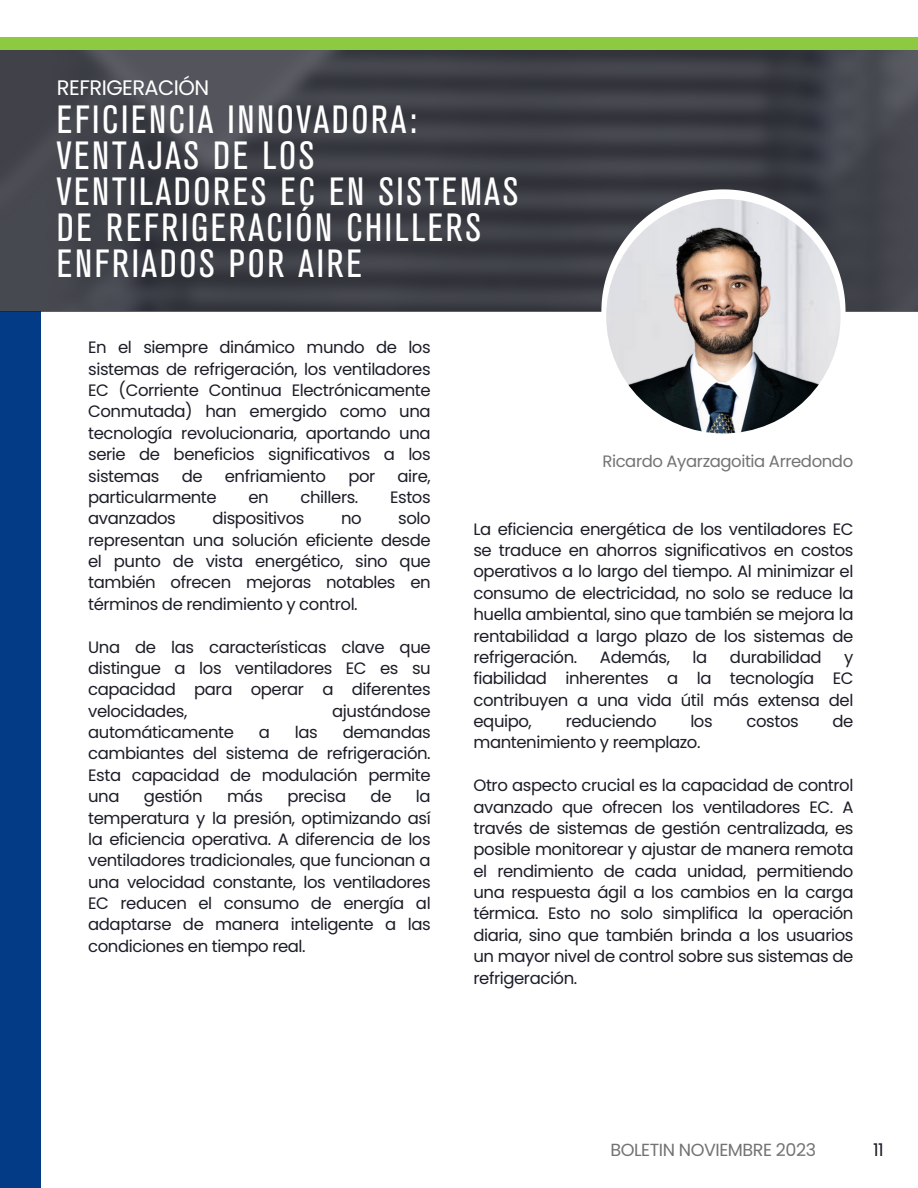
<style>
.page{position:relative;width:918px;height:1188px;background:#fff}
.page>*{position:absolute;margin:0;border:0;box-sizing:border-box;transform-origin:0 0}
.t1{font:condensed 39px/36px "Akzidenz Grotesk BE";letter-spacing:.07em;color:#fff}
.t2{font:21px "Poppins";letter-spacing:-.025em;color:#fff}
.t3{font:17.55px "Poppins";letter-spacing:-.025em;color:#737373}
.t4{font:17.55px "Poppins";color:#1b1d27}
.t5{font:16.5px/21.3px "Poppins";letter-spacing:-.025em;color:#1b1d27;text-align:justify}
.t6{font:16.5px "Poppins";letter-spacing:-.025em;color:#737373}
</style>
<div class="page">
<div style="left:0;top:244px;width:41px;height:944px;background:#043b86"></div>
<svg style="left:0;top:49px;width:918px;height:262px;background:#3f4147"></svg>
<svg style="left:601px;top:189px;width:245px;height:245px"></svg>
<div style="left:0;top:37px;width:918px;height:12px;background:#8dca42"></div>
<img style="left:606px;top:199px;width:235px;height:234px;border-radius:50%">
<p class="t2" style="left:57px;top:73px;width:154px">REFRIGERACIÓN</p>
<p class="t1" style="left:57px;top:105px;width:463px">EFICIENCIA INNOVADORA:<br>VENTAJAS DE LOS<br>VENTILADORES EC EN SISTEMAS<br>DE REFRIGERACIÓN CHILLERS<br>ENFRIADOS POR AIRE</p>
<p class="t5" style="left:88px;top:337px;width:344px">En el siempre dinámico mundo de los sistemas de refrigeración, los ventiladores EC (Corriente Continua Electrónicamente Conmutada) han emergido como una tecnología revolucionaria, aportando una serie de beneficios significativos a los sistemas</p>
<p class="t5" style="left:182px;top:465px;width:22px">de</p>
<p class="t5" style="left:225px;top:465px;width:103px">enfriamiento</p>
<p class="t5" style="left:348px;top:465px;width:29px">por</p>
<p class="t5" style="left:398px;top:465px;width:35px">aire,</p>
<p class="t5" style="left:88px;top:487px;width:130px">particularmente</p>
<p class="t5" style="left:249px;top:487px;width:22px">en</p>
<p class="t5" style="left:301px;top:487px;width:59px">chillers.</p>
<p class="t5" style="left:390px;top:487px;width:42px">Estos</p>
<p class="t5" style="left:88px;top:508px;width:89px">avanzados</p>
<p class="t5" style="left:212px;top:508px;width:94px">dispositivos</p>
<p class="t5" style="left:341px;top:508px;width:22px">no</p>
<p class="t5" style="left:88px;top:508px;width:344px;text-indent:310px">solo representan una solución eficiente desde el punto de vista energético, sino que también ofrecen mejoras notables en términos de rendimiento y control.</p>
<p class="t5" style="left:88px;top:636px;width:344px">Una de las características clave que distingue a los ventiladores EC es su capacidad para operar a diferentes velocidades,</p>
<p class="t5" style="left:332px;top:700px;width:100px">ajustándose</p>
<p class="t5" style="left:88px;top:722px;width:147px">automáticamente</p>
<p class="t5" style="left:259px;top:722px;width:13px">a</p>
<p class="t5" style="left:295px;top:722px;width:24px">las</p>
<p class="t5" style="left:88px;top:722px;width:344px;text-indent:255px">demandas cambiantes del sistema de refrigeración.<br>Esta capacidad de modulación permite una</p>
<p class="t5" style="left:144px;top:786px;width:60px">gestión</p>
<p class="t5" style="left:227px;top:786px;width:37px">más</p>
<p class="t5" style="left:287px;top:786px;width:60px">precisa</p>
<p class="t5" style="left:371px;top:786px;width:22px">de</p>
<p class="t5" style="left:88px;top:786px;width:344px;text-indent:328px">la temperatura y la presión, optimizando así la eficiencia operativa. A diferencia de los ventiladores tradicionales, que funcionan a una velocidad constante, los ventiladores EC reducen el consumo de energía al adaptarse de manera inteligente a las condiciones en tiempo real.</p>
<p class="t6" style="left:602px;top:450px;width:252px">Ricardo Ayarzagoitia Arredondo</p>
<p class="t5" style="left:473px;top:518px;width:382px">La eficiencia energética de los ventiladores EC se traduce en ahorros significativos en costos operativos a lo largo del tiempo. Al minimizar el consumo de electricidad, no solo se reduce la huella ambiental, sino que también se mejora la rentabilidad a largo plazo de los sistemas de refrigeración.</p>
<p class="t5" style="left:600px;top:647px;width:72px">Además,</p>
<p class="t5" style="left:693px;top:647px;width:16px">la</p>
<p class="t5" style="left:730px;top:647px;width:93px">durabilidad</p>
<p class="t5" style="left:473px;top:647px;width:382px;text-indent:371px">y fiabilidad inherentes a la tecnología EC contribuyen a una vida útil más extensa del equipo,</p>
<p class="t5" style="left:566px;top:711px;width:92px">reduciendo</p>
<p class="t5" style="left:690px;top:711px;width:24px">los</p>
<p class="t5" style="left:747px;top:711px;width:54px">costos</p>
<p class="t5" style="left:833px;top:711px;width:22px">de</p>
<p class="t5" style="left:473px;top:732px;width:229px">mantenimiento y reemplazo.</p>
<p class="t5" style="left:473px;top:775px;width:382px">Otro aspecto crucial es la capacidad de control avanzado que ofrecen los ventiladores EC. A través de sistemas de gestión centralizada, es posible monitorear y ajustar de manera remota el rendimiento de cada unidad, permitiendo una respuesta ágil a los cambios en la carga térmica. Esto no solo simplifica la operación diaria, sino que también brinda a los usuarios un mayor nivel de control sobre sus sistemas de refrigeración.</p>
<p class="t3" style="left:610px;top:1138px;width:207px">BOLETIN NOVIEMBRE 2023</p>
<p class="t4" style="left:873px;top:1138px;width:12px">11</p>
</div>
